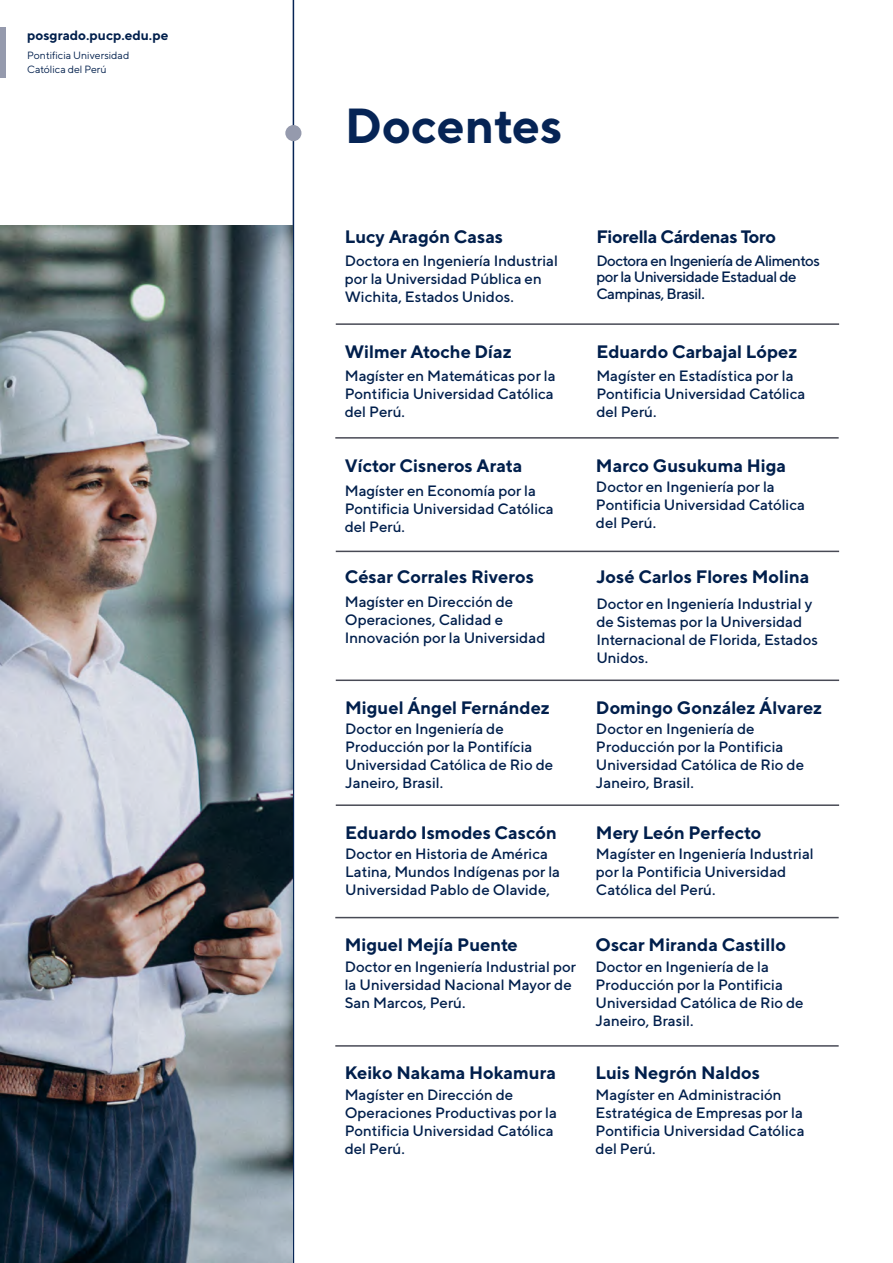
<style>
.page{position:relative;width:893px;height:1263px;background:#fff}
.page>*{position:absolute;margin:0;border:0;box-sizing:border-box;transform-origin:0 0}
.t1{font:700 49.2px "TT Norms";color:#062455}
.t2{font:700 18px "TT Norms";color:#011f4c}
.t3{font:700 18px "TT Norms";letter-spacing:-.02em;color:#011f4c}
.t4{font:500 15px/18px "TT Norms";color:#011f4c}
.t5{font:500 15px/16.5px "TT Norms";letter-spacing:-.03em;color:#011f4c}
.t6{font:700 13.5px "TT Norms";color:#011f4c}
.t7{font:10.5px/13.8px "TT Norms";color:#011f4c}
</style>
<div class="page">
<div style="left:0;top:28px;width:5px;height:50px;background:#959aad"></div>
<hr style="left:293px;top:0;width:1px;height:1263px;background:#062455">
<div style="left:285px;top:125px;width:16px;height:16px;background:#959aad;border-radius:50%"></div>
<img style="left:0;top:225px;width:293px;height:1038px">
<hr style="left:336px;top:323px;width:503px;height:2px;background:#484a55">
<hr style="left:336px;top:551px;width:503px;height:1px;background:#484a55">
<hr style="left:336px;top:679px;width:503px;height:2px;background:#484a55">
<hr style="left:335px;top:437px;width:504px;height:2px;background:#484a55">
<hr style="left:336px;top:804px;width:503px;height:2px;background:#484a55">
<hr style="left:335px;top:917px;width:504px;height:1px;background:#484a55">
<hr style="left:335px;top:1045px;width:504px;height:2px;background:#484a55">
<p class="t6" style="left:27px;top:27px;width:143px">posgrado.pucp.edu.pe</p>
<p class="t7" style="left:27px;top:48px;width:104px">Pontificia Universidad<br>Católica del Perú</p>
<h1 class="t1" style="left:345px;top:95px;width:219px">Docentes</h1>
<p class="t2" style="left:345px;top:225px;width:160px">Lucy Aragón Casas</p>
<p class="t3" style="left:596px;top:225px;width:181px">Fiorella Cárdenas Toro</p>
<p class="t4" style="left:345px;top:251px;width:215px">Doctora en Ingeniería Industrial por la Universidad Pública en<br>Wichita, Estados Unidos.</p>
<p class="t5" style="left:596px;top:252px;width:225px">Doctora en Ingeniería de Alimentos por la Universidade Estadual de<br>Campinas, Brasil.</p>
<p class="t2" style="left:345px;top:341px;width:169px">Wilmer Atoche Díaz</p>
<p class="t4" style="left:345px;top:367px;width:212px">Magíster en Matemáticas por la<br>Pontificia Universidad Católica del Perú.</p>
<p class="t2" style="left:345px;top:454px;width:179px">Víctor Cisneros Arata</p>
<p class="t4" style="left:345px;top:481px;width:211px">Magíster en Economía por la<br>Pontificia Universidad Católica del Perú.</p>
<p class="t2" style="left:345px;top:566px;width:191px">César Corrales Riveros</p>
<p class="t4" style="left:345px;top:593px;width:202px">Magíster en Dirección de<br>Operaciones, Calidad e<br>Innovación por la Universidad</p>
<p class="t2" style="left:345px;top:696px;width:206px">Miguel Ángel Fernández</p>
<p class="t4" style="left:345px;top:720px;width:210px">Doctor en Ingeniería de<br>Producción por la Pontifícia<br>Universidad Católica de Rio de<br>Janeiro, Brasil.</p>
<p class="t2" style="left:345px;top:821px;width:213px">Eduardo Ismodes Cascón</p>
<p class="t4" style="left:345px;top:845px;width:217px">Doctor en Historia de América<br>Latina, Mundos Indígenas por la<br>Universidad Pablo de Olavide,</p>
<p class="t2" style="left:345px;top:933px;width:175px">Miguel Mejía Puente</p>
<p class="t4" style="left:345px;top:957px;width:233px">Doctor en Ingeniería Industrial por la Universidad Nacional Mayor de<br>San Marcos, Perú.</p>
<p class="t2" style="left:345px;top:1062px;width:213px">Keiko Nakama Hokamura</p>
<p class="t4" style="left:345px;top:1085px;width:214px">Magíster en Dirección de<br>Operaciones Productivas por la<br>Pontificia Universidad Católica del Perú.</p>
<p class="t2" style="left:596px;top:341px;width:203px">Eduardo Carbajal López</p>
<p class="t4" style="left:596px;top:367px;width:211px">Magíster en Estadística por la<br>Pontificia Universidad Católica del Perú.</p>
<p class="t2" style="left:596px;top:454px;width:192px">Marco Gusukuma Higa</p>
<p class="t4" style="left:596px;top:478px;width:211px">Doctor en Ingeniería por la<br>Pontificia Universidad Católica del Perú.</p>
<p class="t2" style="left:596px;top:566px;width:214px">José Carlos Flores Molina</p>
<p class="t4" style="left:596px;top:594px;width:223px">Doctor en Ingeniería Industrial y de Sistemas por la Universidad<br>Internacional de Florida, Estados<br>Unidos.</p>
<p class="t2" style="left:596px;top:696px;width:228px">Domingo González Álvarez</p>
<p class="t4" style="left:596px;top:720px;width:210px">Doctor en Ingeniería de<br>Producción por la Pontificia<br>Universidad Católica de Rio de<br>Janeiro, Brasil.</p>
<p class="t2" style="left:596px;top:821px;width:167px">Mery León Perfecto</p>
<p class="t4" style="left:596px;top:845px;width:219px">Magíster en Ingeniería Industrial por la Pontificia Universidad<br>Católica del Perú.</p>
<p class="t2" style="left:595px;top:933px;width:192px">Oscar Miranda Castillo</p>
<p class="t4" style="left:595px;top:957px;width:210px">Doctor en Ingeniería de la<br>Producción por la Pontificia<br>Universidad Católica de Rio de<br>Janeiro, Brasil.</p>
<p class="t2" style="left:595px;top:1062px;width:166px">Luis Negrón Naldos</p>
<p class="t4" style="left:595px;top:1085px;width:211px">Magíster en Administración<br>Estratégica de Empresas por la<br>Pontificia Universidad Católica del Perú.</p>
</div>
